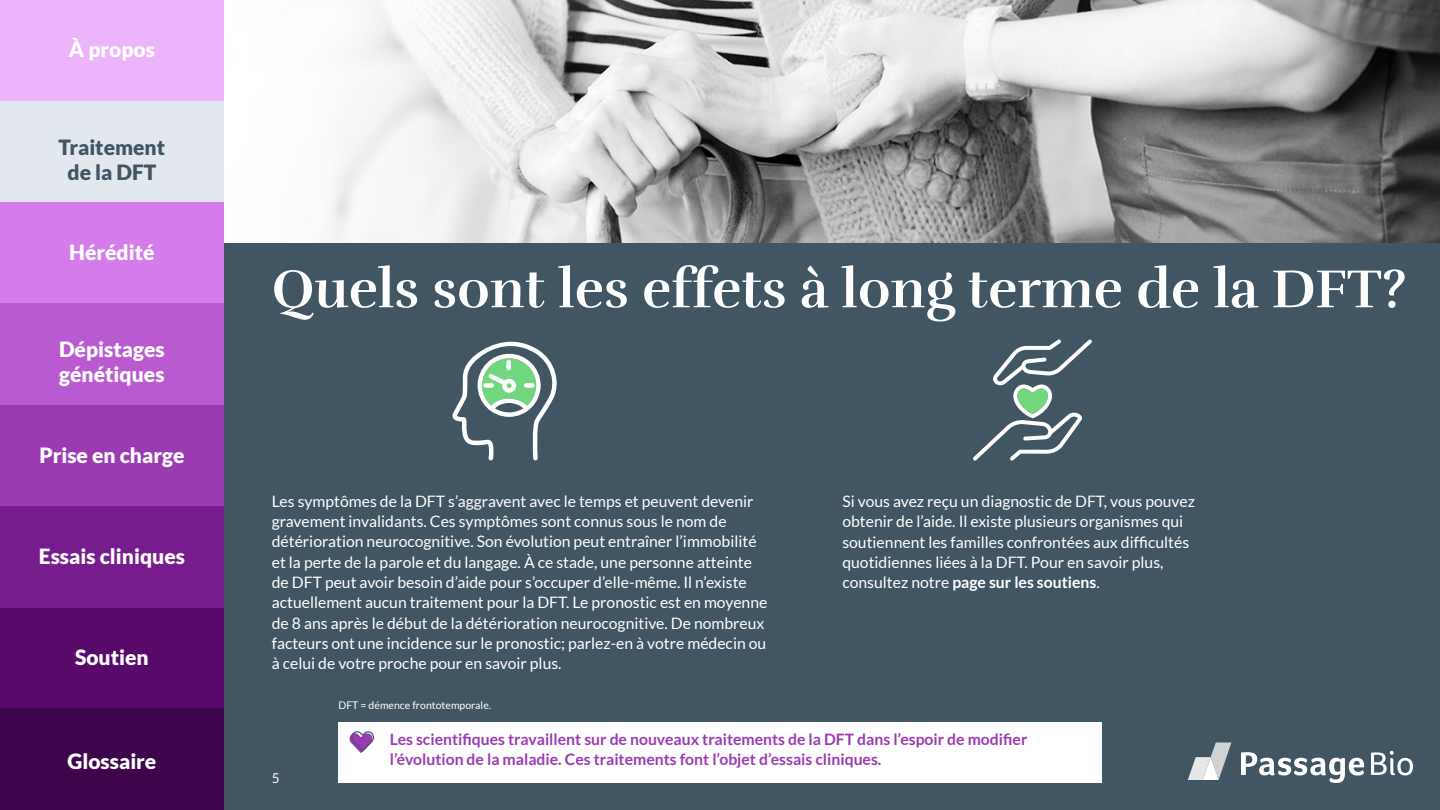
<style>
.page{position:relative;width:1440px;height:810px;background:#fff}
.page>*{position:absolute;margin:0;border:0;box-sizing:border-box;transform-origin:0 0}
.t1{font:700 54.75px "Rufina";color:#fff}
.t2{font:900 21px/25.2px "Lato";color:#fff}
.t3{font:900 21px/25.2px "Lato";color:#415563;text-align:center}
.t4{font:15.75px/20.2px "Lato";color:#fff}
.t5{font:700 15.75px/20.2px "Lato";color:#9b3bb2}
.t6{font:13.5px "Lato";color:#fff}
.t7{font:10.5px "Lato";color:#fff}
.s1{font-weight:700}
</style>
<div class="page">
<div style="left:223px;top:0;width:1217px;height:810px;background:#415563"></div>
<img style="left:224px;top:0;width:1216px;height:243px">
<svg style="left:973px;top:339px;width:119px;height:122px"></svg>
<div style="left:338px;top:722px;width:764px;height:61px;background:#fff"></div>
<svg style="left:349px;top:731px;width:25px;height:22px"></svg>
<svg style="left:1188px;top:742px;width:43px;height:38px"></svg>
<svg style="left:1241px;top:752px;width:123px;height:31px"></svg>
<svg style="left:1371px;top:751px;width:42px;height:24px"></svg>
<svg style="left:452px;top:341px;width:105px;height:120px"></svg>
<div style="left:0;top:0;width:224px;height:102px;background:#ecb4fa"></div>
<div style="left:0;top:102px;width:224px;height:101px;background:#e2e8ed"></div>
<div style="left:0;top:203px;width:224px;height:101px;background:#d57ceb"></div>
<div style="left:0;top:304px;width:224px;height:101px;background:#b95ad1"></div>
<div style="left:0;top:405px;width:224px;height:102px;background:#9b3bb2"></div>
<div style="left:0;top:608px;width:224px;height:101px;background:#580a6b"></div>
<div style="left:0;top:709px;width:224px;height:101px;background:#3e054d"></div>
<div style="left:0;top:507px;width:224px;height:101px;background:#761c8c"></div>
<h2 class="t2" style="left:69px;top:37px;width:88px">À propos</h2>
<h2 class="t3" style="left:59px;top:134px;width:108px">Traitement de la DFT</h2>
<h2 class="t2" style="left:69px;top:239px;width:87px">Hérédité</h2>
<h2 class="t2" style="left:59px;top:336px;width:107px">Dépistages génétiques</h2>
<h2 class="t2" style="left:39px;top:442px;width:147px">Prise en charge</h2>
<h2 class="t2" style="left:39px;top:543px;width:148px">Essais cliniques</h2>
<h2 class="t2" style="left:75px;top:644px;width:75px">Soutien</h2>
<h2 class="t2" style="left:67px;top:748px;width:90px">Glossaire</h2>
<h1 class="t1" style="left:272px;top:256px;width:1136px">Quels sont les effets à long terme de la DFT?</h1>
<p class="t4" style="left:272px;top:491px;width:497px">Les symptômes de la DFT s’aggravent avec le temps et peuvent devenir gravement invalidants. Ces symptômes sont connus sous le nom de détérioration neurocognitive. Son évolution peut entraîner l’immobilité et la perte de la parole et du langage. À ce stade, une personne atteinte de DFT peut avoir besoin d’aide pour s’occuper d’elle-même. Il n’existe actuellement aucun traitement pour la DFT. Le pronostic est en moyenne de 8 ans après le début de la détérioration neurocognitive. De nombreux facteurs ont une incidence sur le pronostic; parlez-en à votre médecin ou à celui de votre proche pour en savoir plus.</p>
<p class="t4" style="left:842px;top:491px;width:354px">Si vous avez reçu un diagnostic de DFT, vous pouvez obtenir de l’aide. Il existe plusieurs organismes qui soutiennent les familles confrontées aux difficultés quotidiennes liées à la DFT. Pour en savoir plus, consultez notre <span class="s1">page sur les soutiens</span>.</p>
<p class="t7" style="left:338px;top:699px;width:154px">DFT = démence frontotemporale.</p>
<p class="t6" style="left:272px;top:771px;width:9px">5</p>
<p class="t5" style="left:390px;top:728px;width:639px">Les scientifiques travaillent sur de nouveaux traitements de la DFT dans l’espoir de modifier l’évolution de la maladie. Ces traitements font l’objet d’essais cliniques.</p>
</div>
